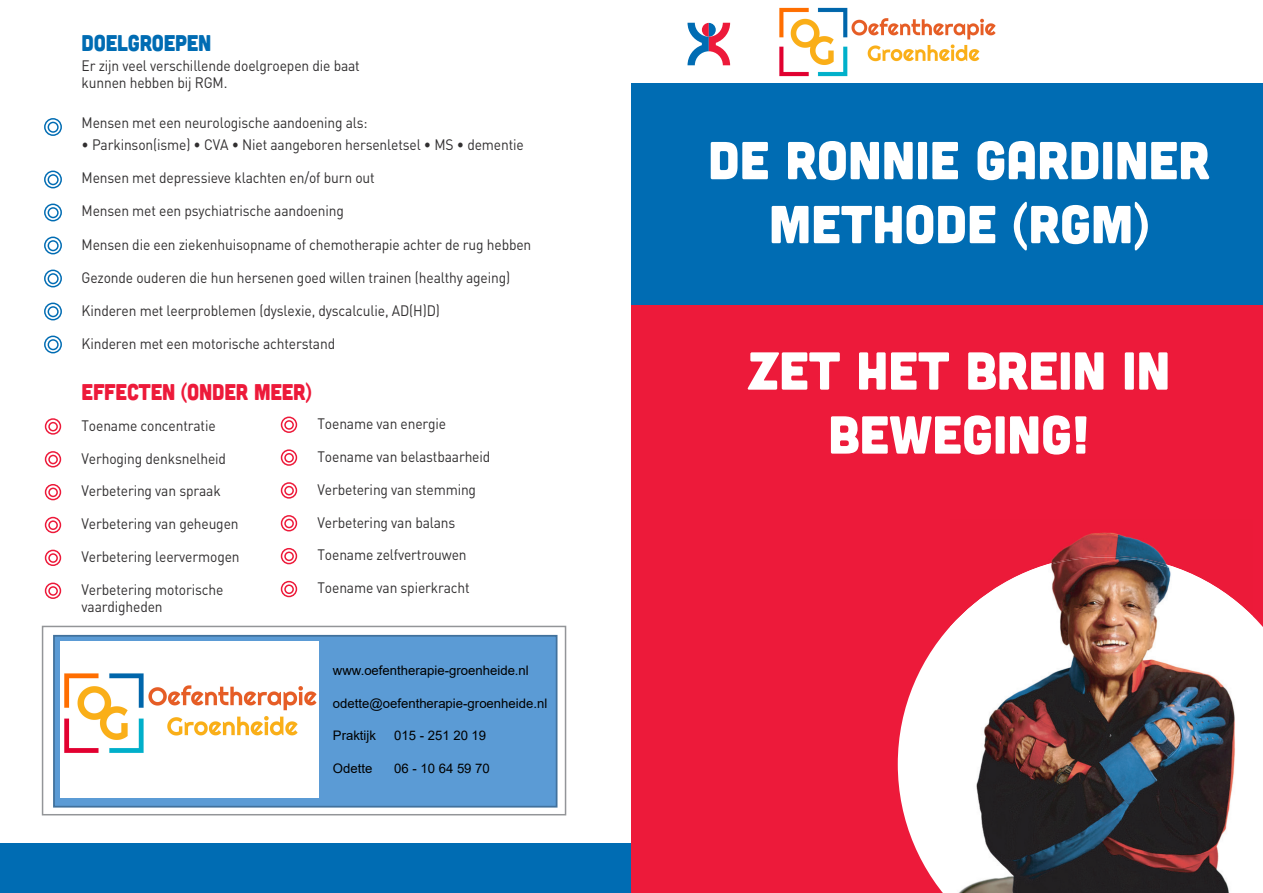
<style>
.page{position:relative;width:1263px;height:893px;background:#fff}
.page>*{position:absolute;margin:0;border:0;box-sizing:border-box;transform-origin:0 0}
.t1{font:53.25px/63.9px "Cubano";color:#fff;text-align:center}
.t2{font:22.8px "Cubano";letter-spacing:-.01em;color:#ed1a3a;scale:.92 1}
.t3{font:22.8px "Cubano";letter-spacing:-.01em;color:#006cb3;scale:.92 1}
.t4{font:15px/16.5px "DIN Pro";letter-spacing:-.01em;color:#312f30;scale:.92 1}
.t5{font:13.2px "Arial";color:#000}
</style>
<div class="page">
<svg style="left:44px;top:118px;width:18px;height:18px"></svg>
<svg style="left:44px;top:171px;width:18px;height:17px"></svg>
<svg style="left:44px;top:204px;width:18px;height:17px"></svg>
<svg style="left:44px;top:237px;width:18px;height:17px"></svg>
<svg style="left:44px;top:270px;width:18px;height:17px"></svg>
<svg style="left:44px;top:303px;width:18px;height:17px"></svg>
<svg style="left:44px;top:336px;width:18px;height:17px"></svg>
<div style="left:45px;top:418px;width:16px;height:17px;border:2px solid #ed1a3a;border-radius:50%"></div>
<div style="left:48px;top:422px;width:10px;height:9px;border:2px solid #ed1a3a;border-radius:50%"></div>
<div style="left:281px;top:417px;width:16px;height:16px;border:2px solid #ed1a3a;border-radius:50%"></div>
<div style="left:284px;top:420px;width:10px;height:10px;border:2px solid #ed1a3a;border-radius:50%"></div>
<div style="left:45px;top:451px;width:16px;height:16px;border:2px solid #ed1a3a;border-radius:50%"></div>
<div style="left:48px;top:455px;width:10px;height:9px;border:2px solid #ed1a3a;border-radius:50%"></div>
<div style="left:281px;top:449px;width:16px;height:17px;border:2px solid #ed1a3a;border-radius:50%"></div>
<div style="left:284px;top:453px;width:10px;height:10px;border:2px solid #ed1a3a;border-radius:50%"></div>
<div style="left:45px;top:484px;width:16px;height:16px;border:2px solid #ed1a3a;border-radius:50%"></div>
<div style="left:48px;top:488px;width:10px;height:9px;border:2px solid #ed1a3a;border-radius:50%"></div>
<div style="left:281px;top:482px;width:16px;height:17px;border:2px solid #ed1a3a;border-radius:50%"></div>
<div style="left:284px;top:486px;width:10px;height:9px;border:2px solid #ed1a3a;border-radius:50%"></div>
<div style="left:45px;top:517px;width:16px;height:16px;border:2px solid #ed1a3a;border-radius:50%"></div>
<div style="left:48px;top:520px;width:10px;height:10px;border:2px solid #ed1a3a;border-radius:50%"></div>
<div style="left:281px;top:515px;width:16px;height:16px;border:2px solid #ed1a3a;border-radius:50%"></div>
<div style="left:284px;top:519px;width:10px;height:9px;border:2px solid #ed1a3a;border-radius:50%"></div>
<div style="left:42px;top:626px;width:524px;height:189px;border:2px solid #939598"></div>
<div style="left:45px;top:550px;width:16px;height:16px;border:2px solid #ed1a3a;border-radius:50%"></div>
<div style="left:48px;top:553px;width:10px;height:10px;border:2px solid #ed1a3a;border-radius:50%"></div>
<div style="left:281px;top:548px;width:16px;height:16px;border:2px solid #ed1a3a;border-radius:50%"></div>
<div style="left:284px;top:552px;width:10px;height:9px;border:2px solid #ed1a3a;border-radius:50%"></div>
<div style="left:45px;top:583px;width:16px;height:16px;border:2px solid #ed1a3a;border-radius:50%"></div>
<div style="left:48px;top:586px;width:10px;height:10px;border:2px solid #ed1a3a;border-radius:50%"></div>
<div style="left:281px;top:581px;width:16px;height:16px;border:2px solid #ed1a3a;border-radius:50%"></div>
<div style="left:284px;top:584px;width:10px;height:10px;border:2px solid #ed1a3a;border-radius:50%"></div>
<div style="left:0;top:844px;width:652px;height:49px;background:#006cb3"></div>
<div style="left:631px;top:305px;width:632px;height:588px;background:#ed1a3a"></div>
<svg style="left:898px;top:615px;width:365px;height:278px;fill:#fff"></svg>
<img style="left:1055px;top:532px;width:107px;height:24px">
<img style="left:950px;top:557px;width:302px;height:336px">
<svg style="left:687px;top:23px;width:43px;height:42px"></svg>
<div style="left:631px;top:83px;width:632px;height:222px;background:#006cb3"></div>
<div style="left:1249px;top:863px;width:14px;height:30px;background:#fff"></div>
<div style="left:53px;top:635px;width:504px;height:173px;background:#5b9bd5;border:2px solid #41719c"></div>
<img style="left:61px;top:641px;width:257px;height:156px">
<img style="left:779px;top:7px;width:217px;height:69px">
<h2 class="t3" style="left:82px;top:28px;width:143px">DOELGROEPEN</h2>
<p class="t4" style="left:82px;top:57px;width:304px">Er zijn veel verschillende doelgroepen die baat kunnen hebben bij RGM.</p>
<p class="t4" style="left:82px;top:113px;width:313px">Mensen met een neurologische aandoening als:</p>
<p class="t4" style="left:82px;top:136px;width:482px">• Parkinson(isme) • CVA • Niet aangeboren hersenletsel • MS • dementie</p>
<p class="t4" style="left:82px;top:169px;width:320px">Mensen met depressieve klachten en/of burn out</p>
<p class="t4" style="left:82px;top:202px;width:287px">Mensen met een psychiatrische aandoening</p>
<p class="t4" style="left:82px;top:235px;width:490px">Mensen die een ziekenhuisopname of chemotherapie achter de rug hebben</p>
<p class="t4" style="left:82px;top:268px;width:467px">Gezonde ouderen die hun hersenen goed willen trainen (healthy ageing)</p>
<p class="t4" style="left:82px;top:302px;width:391px">Kinderen met leerproblemen (dyslexie, dyscalculie, AD(H)D)</p>
<p class="t4" style="left:82px;top:335px;width:277px">Kinderen met een motorische achterstand</p>
<h2 class="t2" style="left:82px;top:377px;width:252px">EFFECTEN (ONDER MEER)</h2>
<p class="t4" style="left:82px;top:416px;width:147px">Toename concentratie</p>
<p class="t4" style="left:318px;top:415px;width:141px">Toename van energie</p>
<p class="t4" style="left:82px;top:449px;width:159px">Verhoging denksnelheid</p>
<p class="t4" style="left:318px;top:448px;width:189px">Toename van belastbaarheid</p>
<p class="t4" style="left:82px;top:482px;width:153px">Verbetering van spraak</p>
<p class="t4" style="left:318px;top:480px;width:174px">Verbetering van stemming</p>
<p class="t4" style="left:82px;top:515px;width:172px">Verbetering van geheugen</p>
<p class="t4" style="left:318px;top:513px;width:151px">Verbetering van balans</p>
<p class="t4" style="left:82px;top:548px;width:173px">Verbetering leervermogen</p>
<p class="t4" style="left:318px;top:546px;width:164px">Toename zelfvertrouwen</p>
<p class="t4" style="left:82px;top:581px;width:156px">Verbetering motorische vaardigheden</p>
<p class="t4" style="left:318px;top:579px;width:167px">Toename van spierkracht</p>
<p class="t5" style="left:333px;top:696px;width:216px">odette@oefentherapie-groenheide.nl</p>
<p class="t5" style="left:333px;top:728px;width:45px">Praktijk</p>
<p class="t5" style="left:394px;top:728px;width:94px">015 - 251 20 19</p>
<p class="t5" style="left:333px;top:761px;width:41px">Odette</p>
<p class="t5" style="left:394px;top:761px;width:97px">06 - 10 64 59 70</p>
<h1 class="t1" style="left:708px;top:126px;width:503px">DE RONNIE GARDINER<br>METHODE (RGM)</h1>
<h1 class="t1" style="left:748px;top:337px;width:424px">ZET HET BREIN IN<br>BEWEGING!</h1>
</div>
